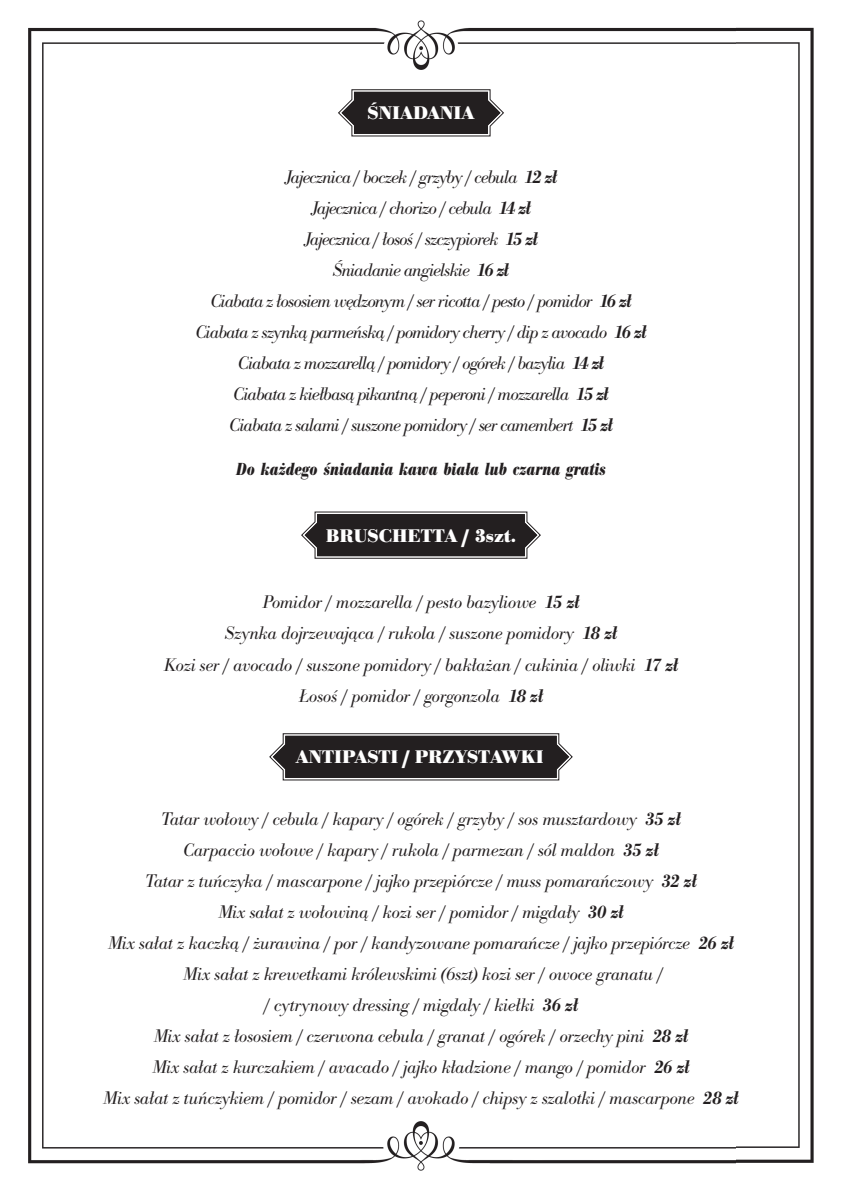
<style>
.page{position:relative;width:842px;height:1191px;background:#fff}
.page>*{position:absolute;margin:0;border:0;box-sizing:border-box;transform-origin:0 0}
.t1{font:italic 300 19px/31px "Bodoni Antiqua TOT";letter-spacing:-.02em;color:#231f20;text-align:center}
.t2{font:italic 300 19px/31px "Bodoni Antiqua TOT";letter-spacing:-.045em;color:#231f20;text-align:center}
.t3{font:700 19px "Bodoni Antiqua TOT";color:#fff}
.t4{font:18.1px "Bodoni Antiqua TOT Bol Con Ita";color:#231f20}
.s1{font-family:"Bodoni Antiqua TOT Dem Bol Ita";font-weight:400;font-style:normal}
</style>
<div class="page">
<img style="left:28px;top:20px;width:786px;height:1151px">
<svg style="left:337px;top:89px;width:168px;height:48px;background:#504d4e"></svg>
<svg style="left:301px;top:511px;width:240px;height:48px;background:#464344"></svg>
<svg style="left:269px;top:733px;width:304px;height:48px;background:#423f40"></svg>
<p class="t3" style="left:367px;top:102px;width:109px">ŚNIADANIA</p>
<p class="t2" style="left:195px;top:162px;width:452px">Jajecznica / boczek / grzyby / cebula <span class="s1">12 zł<br></span>Jajecznica / chorizo / cebula <span class="s1">14 zł<br></span>Jajecznica / łosoś / szczypiorek <span class="s1">15 zł<br></span>Śniadanie angielskie <span class="s1">16 zł<br></span>Ciabata z łososiem wędzonym / ser ricotta / pesto / pomidor <span class="s1">16 zł </span>Ciabata z szynką parmeńską / pomidory cherry / dip z avocado <span class="s1">16 zł </span>Ciabata z mozzarellą / pomidory / ogórek / bazylia <span class="s1">14 zł<br></span>Ciabata z kiełbasą pikantną / peperoni / mozzarella <span class="s1">15 zł<br></span>Ciabata z salami / suszone pomidory / ser camembert <span class="s1">15 zł</span></p>
<p class="t4" style="left:236px;top:458px;width:371px">Do każdego śniadania kawa biała lub czarna gratis</p>
<p class="t3" style="left:326px;top:524px;width:192px">BRUSCHETTA / 3szt.</p>
<p class="t1" style="left:164px;top:587px;width:516px">Pomidor / mozzarella / pesto bazyliowe <span class="s1">15 zł<br></span>Szynka dojrzewają ca / rukola / suszone pomidory <span class="s1">18 zł<br></span>Kozi ser / avocado / suszone pomidory / bakłażan / cukinia / oliwki <span class="s1">17 zł </span>Łosoś / pomidor / gorgonzola <span class="s1">18 zł</span></p>
<p class="t3" style="left:296px;top:746px;width:249px">ANTIPASTI / PRZYSTAWKI</p>
<p class="t1" style="left:103px;top:804px;width:637px">Tatar wołowy / cebula / kapary / ogórek / grzyby / sos musztardowy <span class="s1">35 zł<br></span>Carpaccio wołowe / kapary / rukola / parmezan / sól maldon <span class="s1">35 zł<br></span>Tatar z tuńczyka / mascarpone / jajko przepiórcze / muss pomarańczowy <span class="s1">32 zł<br></span>Mix sałat z wołowiną / kozi ser / pomidor / migdały <span class="s1">30 zł<br></span>Mix sałat z kaczką / żurawina / por / kandyzowane pomarańcze / jajko przepiórcze <span class="s1">26 zł </span>Mix sałat z krewetkami królewskimi (6szt) kozi ser / owoce granatu /<br>/ cytrynowy dressing / migdaly / kiełki <span class="s1">36 zł<br></span>Mix sałat z łososiem / czerwona cebula / granat / ogórek / orzechy pini <span class="s1">28 zł<br></span>Mix sałat z kurczakiem / avacado / jajko kładzione / mango / pomidor <span class="s1">26 zł<br></span>Mix sałat z tuńczykiem / pomidor / sezam / avokado / chipsy z szalotki / mascarpone <span class="s1">28 zł</span></p>
</div>
